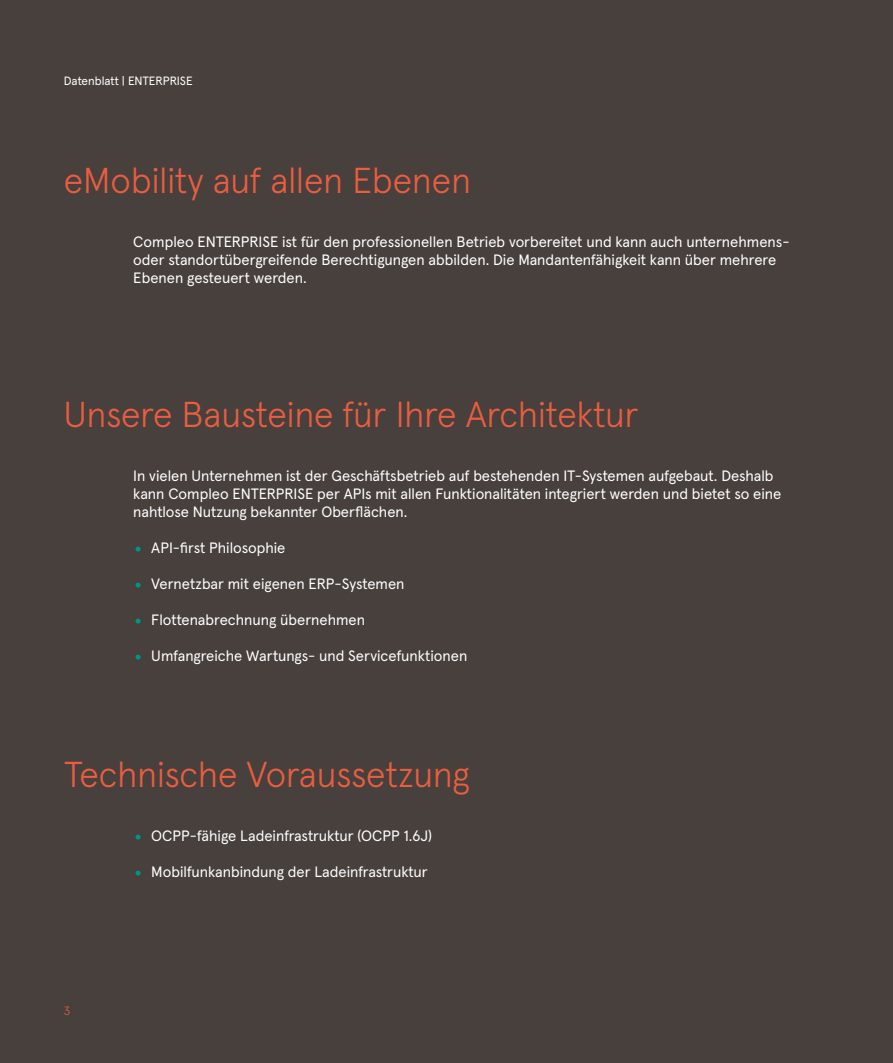
<style>
.page{position:relative;width:893px;height:1063px;background:#47403d}
.page>*{position:absolute;margin:0;border:0;box-sizing:border-box;transform-origin:0 0}
.t1{font:300 36px "Apercu Pro";color:#eb5d40}
.t2{font:15px/18px "Apercu Pro";color:#fff}
.t3{font:12px "Apercu Pro";color:#fff}
.t4{font:300 12px "Apercu Pro";color:#eb5d40}
.s1{font-size:30px;color:#00968d}
</style>
<div class="page">
<p class="t3" style="left:64px;top:72px;width:130px">Datenblatt | ENTERPRISE</p>
<h1 class="t1" style="left:64px;top:153px;width:409px">eMobility auf allen Ebenen</h1>
<p class="t2" style="left:133px;top:232px;width:658px">Compleo ENTERPRISE ist für den professionellen Betrieb vorbereitet und kann auch unternehmens&shy;oder standortübergreifende Berechtigungen abbilden. Die Mandantenfähigkeit kann über mehrere<br>Ebenen gesteuert werden.</p>
<h1 class="t1" style="left:64px;top:387px;width:576px">Unsere Bausteine für Ihre Architektur</h1>
<p class="t2" style="left:133px;top:466px;width:650px">In vielen Unternehmen ist der Geschäftsbetrieb auf bestehenden IT-Systemen aufgebaut. Deshalb kann Compleo ENTERPRISE per APIs mit allen Funktionalitäten integriert werden und bietet so eine nahtlose Nutzung bekannter Oberflächen.</p>
<p class="t2" style="left:133px;top:538px;width:154px"><span class="s1">•</span> API-first Philosophie</p>
<p class="t2" style="left:133px;top:574px;width:273px"><span class="s1">•</span> Vernetzbar mit eigenen ERP-Systemen</p>
<p class="t2" style="left:133px;top:610px;width:233px"><span class="s1">•</span> Flottenabrechnung übernehmen</p>
<p class="t2" style="left:133px;top:646px;width:336px"><span class="s1">•</span> Umfangreiche Wartungs- und Servicefunktionen</p>
<h1 class="t1" style="left:64px;top:747px;width:407px">Technische Voraussetzung</h1>
<p class="t2" style="left:133px;top:826px;width:300px"><span class="s1">•</span> OCPP-fähige Ladeinfrastruktur (OCPP 1.6J)</p>
<p class="t2" style="left:133px;top:862px;width:296px"><span class="s1">•</span> Mobilfunkanbindung der Ladeinfrastruktur</p>
<p class="t4" style="left:64px;top:1001px;width:8px">3</p>
</div>
